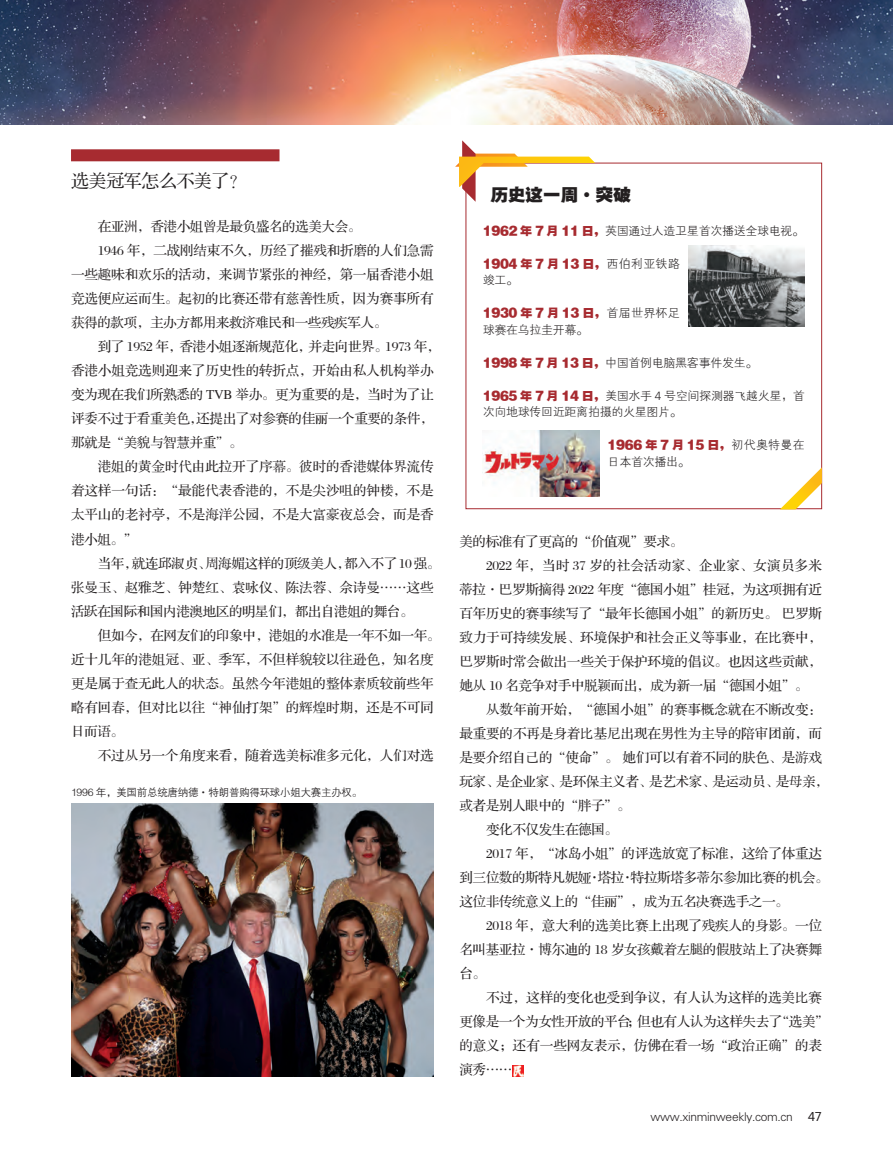
<style>
.page{position:relative;width:893px;height:1157px;background:#fff}
.page>*{position:absolute;margin:0;border:0;box-sizing:border-box;transform-origin:0 0}
.t1{font:18px "FZS3 K GBK1 0";letter-spacing:-.025em;color:#231f20}
.t2{font:18px "FZYDTHJW GB1 0";letter-spacing:-.025em;color:#231f20}
.t3{font:13.5px "FZS3 JW GB1 0";letter-spacing:-.01em;color:#231f20}
.t4{font:13.5px "FZS3 JW GB1 0";letter-spacing:.02em;color:#231f20}
.t5{font:12px/16.5px "FZXH1 JW GB1 0";letter-spacing:-.025em;color:#231f20}
.t6{font:12px/16.5px "FZYDTHJW GB1 0";letter-spacing:-.025em;color:#a72b30}
.t7{font:12px "Microsoft Ya Hei";color:#231f20}
.t8{font:10.5px "FZZDXJW GB1 0";letter-spacing:-.025em;color:#231f20}
.s1{font-family:"FZYDTHJW GB1 0";color:#a72b30}
.s2{font-family:"FZXH1 JW GB1 0";color:#231f20}
</style>
<div class="page">
<img style="left:0;top:0;width:893px;height:124px">
<div style="left:71px;top:149px;width:208px;height:12px;background:#a72b30"></div>
<svg style="left:455px;top:140px;width:140px;height:62px"></svg>
<svg style="left:512px;top:1065px;width:11px;height:11px"></svg>
<svg style="left:780px;top:467px;width:42px;height:42px"></svg>
<img style="left:483px;top:430px;width:116px;height:66px">
<img style="left:688px;top:245px;width:117px;height:82px">
<img style="left:71px;top:803px;width:363px;height:273px">
<p class="t1" style="left:71px;top:172px;width:177px">选美冠军怎么不美了？</p>
<p class="t3" style="left:98px;top:220px;width:265px">在亚洲，香港小姐曾是最负盛名的选美大会。</p>
<p class="t3" style="left:98px;top:244px;width:337px">1946 年，二战刚结束不久，历经了摧残和折磨的人们急需</p>
<p class="t3" style="left:71px;top:268px;width:364px">一些趣味和欢乐的活动，来调节紧张的神经，第一届香港小姐</p>
<p class="t3" style="left:71px;top:292px;width:364px">竞选便应运而生。起初的比赛还带有慈善性质，因为赛事所有</p>
<p class="t3" style="left:71px;top:316px;width:318px">获得的款项，主办方都用来救济难民和一些残疾军人。</p>
<p class="t3" style="left:98px;top:340px;width:344px">到了 1952 年，香港小姐逐渐规范化，并走向世界。1973 年，</p>
<p class="t3" style="left:71px;top:364px;width:364px">香港小姐竞选则迎来了历史性的转折点，开始由私人机构举办</p>
<p class="t3" style="left:71px;top:388px;width:364px">变为现在我们所熟悉的 TVB 举办。更为重要的是，当时为了让</p>
<p class="t3" style="left:71px;top:412px;width:364px">评委不过于看重美色，还提出了对参赛的佳丽一个重要的条件，</p>
<p class="t3" style="left:71px;top:436px;width:173px">那就是“美貌与智慧并重”。</p>
<p class="t3" style="left:98px;top:460px;width:337px">港姐的黄金时代由此拉开了序幕。彼时的香港媒体界流传</p>
<p class="t3" style="left:71px;top:484px;width:364px">着这样一句话：“最能代表香港的，不是尖沙咀的钟楼，不是</p>
<p class="t3" style="left:71px;top:508px;width:364px">太平山的老衬亭，不是海洋公园，不是大富豪夜总会，而是香</p>
<p class="t3" style="left:71px;top:532px;width:68px">港小姐。”</p>
<p class="t3" style="left:98px;top:556px;width:344px">当年，就连邱淑贞、周海媚这样的顶级美人，都入不了10强。</p>
<p class="t3" style="left:71px;top:580px;width:364px">张曼玉、赵雅芝、钟楚红、袁咏仪、陈法蓉、佘诗曼……这些</p>
<p class="t3" style="left:71px;top:604px;width:344px">活跃在国际和国内港澳地区的明星们，都出自港姐的舞台。</p>
<p class="t3" style="left:98px;top:628px;width:344px">但如今，在网友们的印象中，港姐的水准是一年不如一年。</p>
<p class="t3" style="left:71px;top:652px;width:364px">近十几年的港姐冠、亚、季军，不但样貌较以往逊色，知名度</p>
<p class="t3" style="left:71px;top:676px;width:364px">更是属于查无此人的状态。虽然今年港姐的整体素质较前些年</p>
<p class="t3" style="left:71px;top:700px;width:364px">略有回春，但对比以往“神仙打架”的辉煌时期，还是不可同</p>
<p class="t3" style="left:71px;top:724px;width:54px">日而语。</p>
<p class="t3" style="left:98px;top:748px;width:337px">不过从另一个角度来看，随着选美标准多元化，人们对选</p>
<p class="t8" style="left:71px;top:787px;width:293px">1996 年，美国前总统唐纳德·特朗普购得环球小姐大赛主办权。</p>
<p class="t2" style="left:490px;top:185px;width:142px">历史这一周·突破</p>
<p class="t5" style="left:483px;top:222px;width:323px"><span class="s1">1962 年 7 月 11 日，</span>英国通过人造卫星首次播送全球电视。</p>
<p class="t6" style="left:483px;top:255px;width:199px">1904 年 7 月 13 日，<span class="s2">西伯利亚铁路竣工。</span></p>
<p class="t5" style="left:483px;top:305px;width:199px"><span class="s1">1930 年 7 月 13 日，</span>首届世界杯足球赛在乌拉圭开幕。</p>
<p class="t5" style="left:483px;top:354px;width:276px"><span class="s1">1998 年 7 月 13 日，</span>中国首例电脑黑客事件发生。</p>
<p class="t5" style="left:483px;top:387px;width:324px"><span class="s1">1965 年 7 月 14 日，</span>美国水手 4 号空间探测器飞越火星，首次向地球传回近距离拍摄的火星图片。</p>
<p class="t5" style="left:608px;top:437px;width:199px"><span class="s1">1966 年 7 月 15 日，</span>初代奥特曼在日本首次播出。</p>
<p class="t3" style="left:459px;top:534px;width:226px">美的标准有了更高的“价值观”要求。</p>
<p class="t4" style="left:486px;top:558px;width:337px">2022 年，当时 37 岁的社会活动家、企业家、女演员多米</p>
<p class="t3" style="left:459px;top:582px;width:364px">蒂拉·巴罗斯摘得 2022 年度“德国小姐”桂冠，为这项拥有近</p>
<p class="t3" style="left:459px;top:606px;width:364px">百年历史的赛事续写了“最年长德国小姐”的新历史。 巴罗斯</p>
<p class="t3" style="left:459px;top:630px;width:364px">致力于可持续发展、环境保护和社会正义等事业，在比赛中，</p>
<p class="t3" style="left:459px;top:654px;width:364px">巴罗斯时常会做出一些关于保护环境的倡议。也因这些贡献，</p>
<p class="t3" style="left:459px;top:678px;width:350px">她从 10 名竞争对手中脱颖而出，成为新一届“德国小姐”。</p>
<p class="t3" style="left:486px;top:702px;width:337px">从数年前开始，“德国小姐”的赛事概念就在不断改变：</p>
<p class="t3" style="left:459px;top:726px;width:364px">最重要的不再是身着比基尼出现在男性为主导的陪审团前，而</p>
<p class="t3" style="left:459px;top:750px;width:364px">是要介绍自己的“使命”。 她们可以有着不同的肤色、是游戏</p>
<p class="t3" style="left:459px;top:774px;width:371px">玩家、是企业家、是环保主义者、是艺术家、是运动员、是母亲，</p>
<p class="t3" style="left:459px;top:798px;width:173px">或者是别人眼中的“胖子”。</p>
<p class="t3" style="left:486px;top:822px;width:133px">变化不仅发生在德国。</p>
<p class="t3" style="left:486px;top:846px;width:337px">2017 年，“冰岛小姐”的评选放宽了标准，这给了体重达</p>
<p class="t3" style="left:459px;top:870px;width:371px">到三位数的斯特凡妮娅·塔拉·特拉斯塔多蒂尔参加比赛的机会。</p>
<p class="t3" style="left:459px;top:894px;width:331px">这位非传统意义上的“佳丽”，成为五名决赛选手之一。</p>
<p class="t3" style="left:486px;top:918px;width:337px">2018 年，意大利的选美比赛上出现了残疾人的身影。一位</p>
<p class="t3" style="left:459px;top:942px;width:364px">名叫基亚拉·博尔迪的 18 岁女孩戴着左腿的假肢站上了决赛舞</p>
<p class="t3" style="left:459px;top:966px;width:28px">台。</p>
<p class="t3" style="left:486px;top:990px;width:337px">不过，这样的变化也受到争议，有人认为这样的选美比赛</p>
<p class="t3" style="left:459px;top:1014px;width:371px">更像是一个为女性开放的平台；但也有人认为这样失去了“选美”</p>
<p class="t3" style="left:459px;top:1038px;width:364px">的意义；还有一些网友表示，仿佛在看一场“政治正确”的表</p>
<p class="t3" style="left:459px;top:1062px;width:54px">演秀……</p>
<p class="t5" style="left:650px;top:1108px;width:144px">www.xinminweekly.com.cn</p>
<p class="t7" style="left:808px;top:1108px;width:15px">47</p>
</div>
